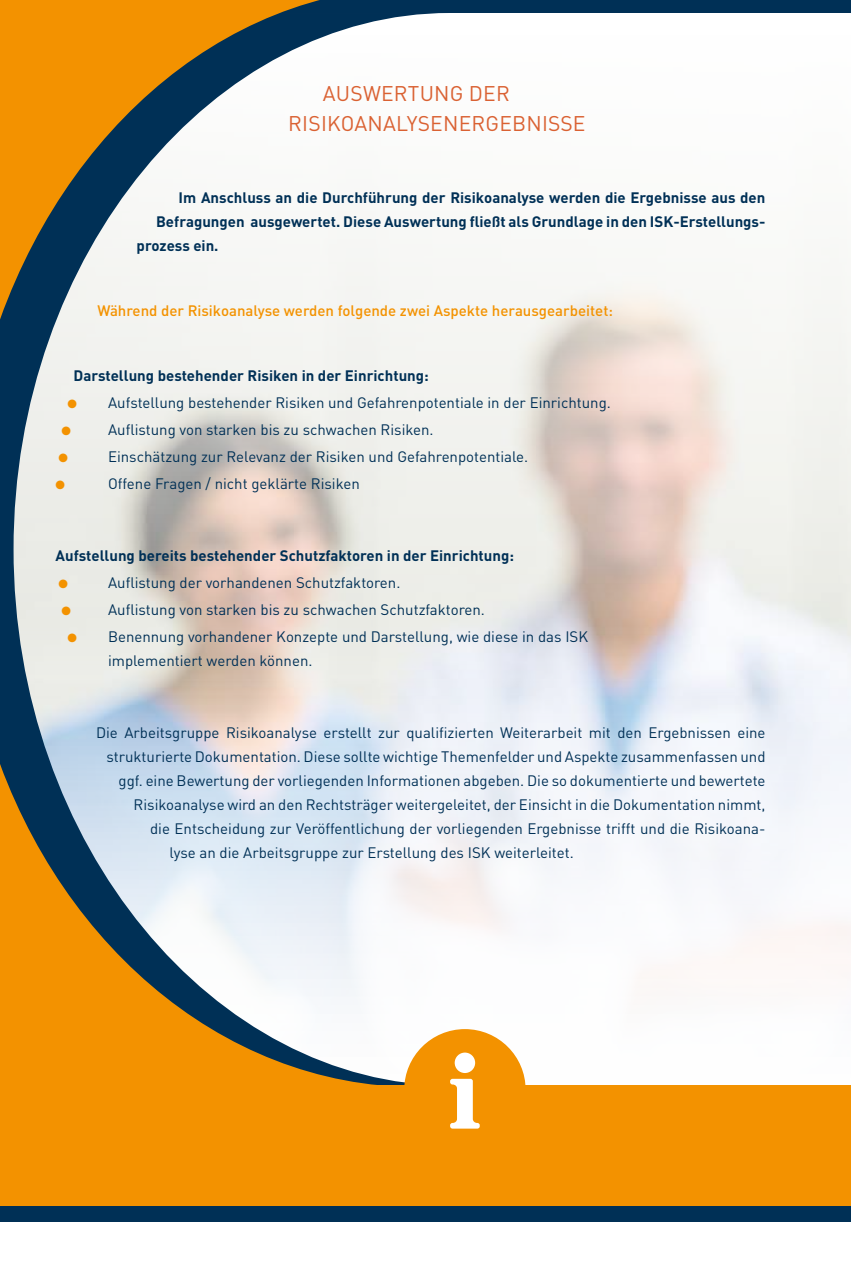
<style>
.page{position:relative;width:851px;height:1263px;background:#fff}
.page>*{position:absolute;margin:0;border:0;box-sizing:border-box;transform-origin:0 0}
.t1{font:21px/30px "DIN Pro";letter-spacing:.01em;color:#da6132}
.t2{font:15px/24px "DIN Pro";color:#003056}
.t3{font:700 15px "DIN Pro";color:#003056}
.t4{font:500 15px "DIN Pro";color:#f39200}
.t5{font:12px "Zapf Dingbats ITC";color:#f39200}
.s1{color:#f39200}
</style>
<div class="page">
<img style="left:449px;top:276px;width:401px;height:810px">
<div style="left:0;top:0;width:850px;height:13px;background:#003056"></div>
<svg style="left:0;top:13px;width:449px;height:1029px;fill:#ebece7"></svg>
<div style="left:0;top:1144px;width:850px;height:78px;background:#003056"></div>
<div style="left:0;top:1086px;width:850px;height:120px;background:#f39200"></div>
<svg style="left:0;top:726px;width:417px;height:360px"></svg>
<svg style="left:0;top:0;width:417px;height:359px;fill:#f4f4f1"></svg>
<div style="left:404px;top:1029px;width:121px;height:121px;background:#f39200;border-radius:50%"></div>
<svg style="left:450px;top:1052px;width:29px;height:76px"></svg>
<h1 class="t1" style="left:288px;top:78px;width:299px;text-indent:35px">AUSWERTUNG DER<br>RISIKOANALYSENERGEBNISSE</h1>
<p class="t3" style="left:178px;top:187px;width:588px">Im Anschluss an die Durchführung der Risikoanalyse werden die Ergebnisse aus den</p>
<p class="t3" style="left:156px;top:211px;width:611px">Befragungen ausgewertet. Diese Auswertung fließt als Grundlage in den ISK-Erstellungs-</p>
<p class="t3" style="left:136px;top:235px;width:83px">prozess ein.</p>
<p class="t4" style="left:98px;top:300px;width:517px">Während der Risikoanalyse werden folgende zwei Aspekte herausgearbeitet:</p>
<p class="t3" style="left:74px;top:365px;width:357px">Darstellung bestehender Risiken in der Einrichtung:</p>
<p class="t2" style="left:68px;top:390px;width:544px"><span class="s1">●</span> Aufstellung bestehender Risiken und Gefahrenpotentiale in der Einrichtung.</p>
<p class="t5" style="left:62px;top:425px;width:11px">●</p>
<p class="t2" style="left:108px;top:417px;width:327px">Auflistung von starken bis zu schwachen Risiken.</p>
<p class="t5" style="left:58px;top:452px;width:11px">●</p>
<p class="t2" style="left:108px;top:444px;width:421px">Einschätzung zur Relevanz der Risiken und Gefahrenpotentiale.</p>
<p class="t5" style="left:56px;top:479px;width:11px">●</p>
<p class="t2" style="left:108px;top:471px;width:253px">Offene Fragen / nicht geklärte Risiken</p>
<p class="t3" style="left:56px;top:545px;width:460px">Aufstellung bereits bestehender Schutzfaktoren in der Einrichtung:</p>
<p class="t5" style="left:58px;top:578px;width:11px">●</p>
<p class="t2" style="left:108px;top:570px;width:294px">Auflistung der vorhandenen Schutzfaktoren.</p>
<p class="t5" style="left:62px;top:605px;width:11px">●</p>
<p class="t2" style="left:108px;top:597px;width:378px">Auflistung von starken bis zu schwachen Schutzfaktoren.</p>
<p class="t2" style="left:108px;top:624px;width:481px;text-indent:-40px"><span class="s1">●</span> Benennung vorhandener Konzepte und Darstellung, wie diese in das ISK implementiert werden können.</p>
<p class="t2" style="left:96px;top:720px;width:671px">Die Arbeitsgruppe Risikoanalyse erstellt zur qualifizierten Weiterarbeit mit den Ergebnissen eine</p>
<p class="t2" style="left:106px;top:744px;width:660px">strukturierte Dokumentation. Diese sollte wichtige Themenfelder und Aspekte zusammenfassen und</p>
<p class="t2" style="left:118px;top:768px;width:648px">ggf. eine Bewertung der vorliegenden Informationen abgeben. Die so dokumentierte und bewertete</p>
<p class="t2" style="left:133px;top:792px;width:633px">Risikoanalyse wird an den Rechtsträger weitergeleitet, der Einsicht in die Dokumentation nimmt,</p>
<p class="t2" style="left:150px;top:816px;width:617px">die Entscheidung zur Veröffentlichung der vorliegenden Ergebnisse trifft und die Risikoana-</p>
<p class="t2" style="left:169px;top:840px;width:405px">lyse an die Arbeitsgruppe zur Erstellung des ISK weiterleitet.</p>
</div>
